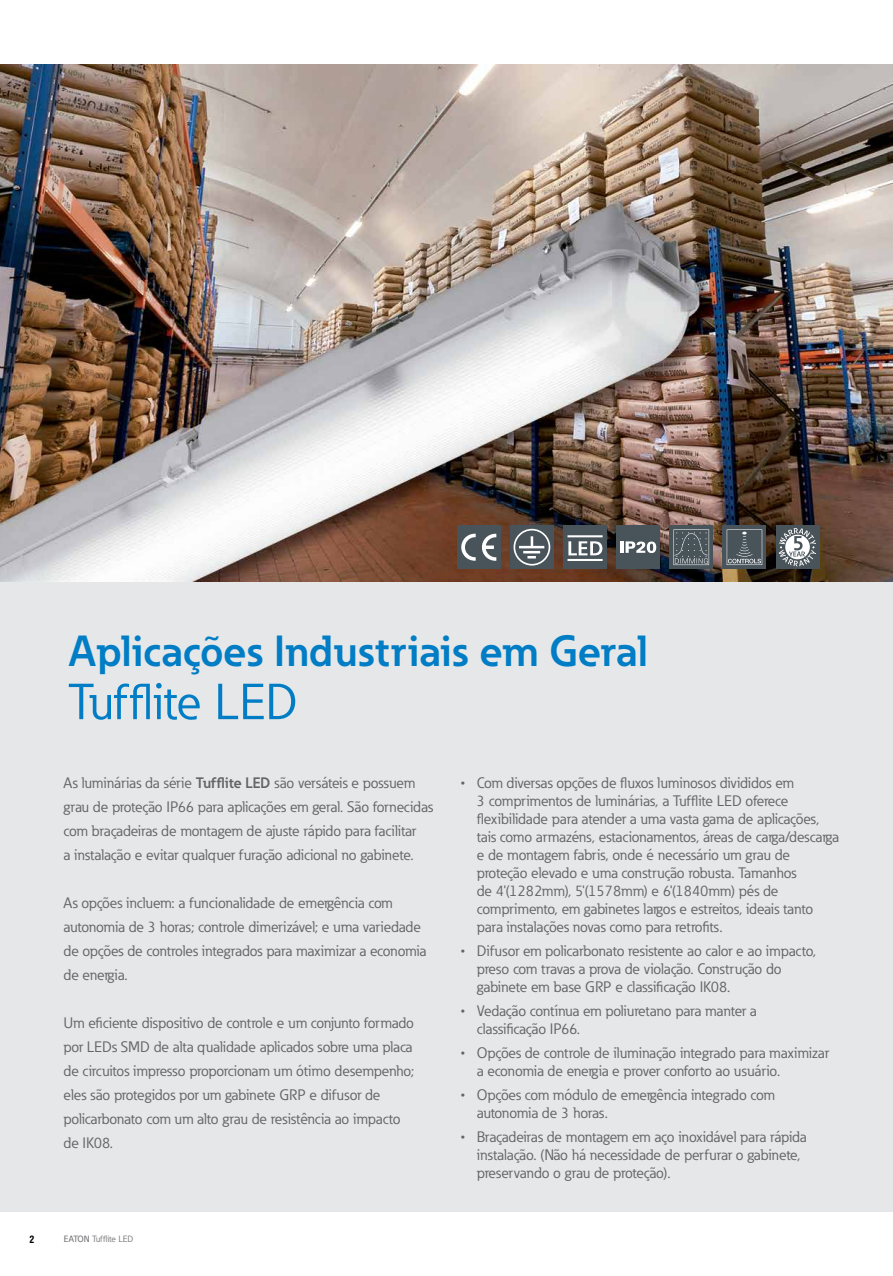
<style>
.page{position:relative;width:893px;height:1276px;background:#fff}
.page>*{position:absolute;margin:0;border:0;box-sizing:border-box;transform-origin:0 0}
.t1{font:50.1px "Eaton";letter-spacing:-.015em;color:#007dc5}
.t2{font:700 43.05px "Eaton";color:#007dc5}
.t3{font:15px/18px "Eaton";color:#626466}
.t4{font:700 condensed 9.75px "Swiss 721 BT";color:#000}
.t5{font:9px "Eaton";letter-spacing:-.01em;color:#77787b}
.s1{font-weight:700}
.s2{font-weight:500}
</style>
<div class="page">
<div style="left:0;top:286px;width:893px;height:926px;background:#e6e7e8"></div>
<img style="left:0;top:65px;width:893px;height:516px">
<div style="left:776px;top:525px;width:43px;height:44px;background:#48535a"></div>
<svg style="left:779px;top:528px;width:37px;height:38px"></svg>
<div style="left:457px;top:525px;width:44px;height:44px;background:#48535a"></div>
<svg style="left:461px;top:534px;width:35px;height:27px"></svg>
<div style="left:510px;top:525px;width:44px;height:44px;background:#48535a"></div>
<svg style="left:514px;top:529px;width:36px;height:36px"></svg>
<div style="left:722px;top:525px;width:44px;height:44px;background:#48535a"></div>
<svg style="left:727px;top:529px;width:35px;height:36px"></svg>
<svg style="left:669px;top:525px;width:44px;height:44px"></svg>
<svg style="left:673px;top:529px;width:36px;height:36px"></svg>
<div style="left:616px;top:525px;width:44px;height:44px;background:#48535a"></div>
<svg style="left:620px;top:541px;width:36px;height:12px"></svg>
<div style="left:563px;top:525px;width:44px;height:44px;background:#48535a"></div>
<svg style="left:567px;top:535px;width:36px;height:26px"></svg>
<h2 class="t2" style="left:69px;top:624px;width:581px">Aplicações Industriais em Geral</h2>
<h1 class="t1" style="left:68px;top:671px;width:231px">Tufflite LED</h1>
<p class="t3" style="left:64px;top:771px;width:371px;line-height:24px">As luminárias da série <span class="s1">Tufflite LED</span> são versáteis e possuem grau de proteção IP66 para aplicações em geral. São fornecidas com braçadeiras de montagem de ajuste rápido para facilitar<br>a instalação e evitar qualquer furação adicional no gabinete.</p>
<p class="t3" style="left:64px;top:891px;width:364px;line-height:24px">As opções incluem: a funcionalidade de emergência com autonomia de 3 horas; controle dimerizável; e uma variedade de opções de controles integrados para maximizar a economia de energia.</p>
<p class="t3" style="left:64px;top:1011px;width:352px;line-height:24px">Um eficiente dispositivo de controle e um conjunto formado por LEDs SMD de alta qualidade aplicados sobre uma placa de circuitos impresso proporcionam um ótimo desempenho; eles são protegidos por um gabinete GRP e difusor de policarbonato com um alto grau de resistência ao impacto de IK08.</p>
<p class="t4" style="left:30px;top:1233px;width:6px">2</p>
<p class="t5" style="left:64px;top:1233px;width:71px"><span class="s2">EATON</span> Tufflite LED</p>
<p class="t3" style="left:477px;top:774px;width:363px;text-indent:-16px">• Com diversas opções de fluxos luminosos divididos em<br>3 comprimentos de luminárias, a Tufflite LED oferece flexibilidade para atender a uma vasta gama de aplicações, tais como armazéns, estacionamentos, áreas de carga/descarga e de montagem fabris, onde é necessário um grau de proteção elevado e uma construção robusta. Tamanhos<br>de 4'(1282mm), 5'(1578mm) e 6'(1840mm) pés de comprimento, em gabinetes largos e estreitos, ideais tanto para instalações novas como para retrofits.</p>
<p class="t3" style="left:477px;top:942px;width:341px;text-indent:-16px">• Difusor em policarbonato resistente ao calor e ao impacto, preso com travas a prova de violação. Construção do gabinete em base GRP e classificação IK08.</p>
<p class="t3" style="left:477px;top:1002px;width:281px;text-indent:-16px">• Vedação contínua em poliuretano para manter a classificação IP66.</p>
<p class="t3" style="left:477px;top:1044px;width:354px;text-indent:-16px">• Opções de controle de iluminação integrado para maximizar a economia de energia e prover conforto ao usuário.</p>
<p class="t3" style="left:477px;top:1086px;width:300px;text-indent:-16px">• Opções com módulo de emergência integrado com autonomia de 3 horas.</p>
<p class="t3" style="left:477px;top:1128px;width:331px;text-indent:-16px">• Braçadeiras de montagem em aço inoxidável para rápida instalação. (Não há necessidade de perfurar o gabinete, preservando o grau de proteção).</p>
</div>
